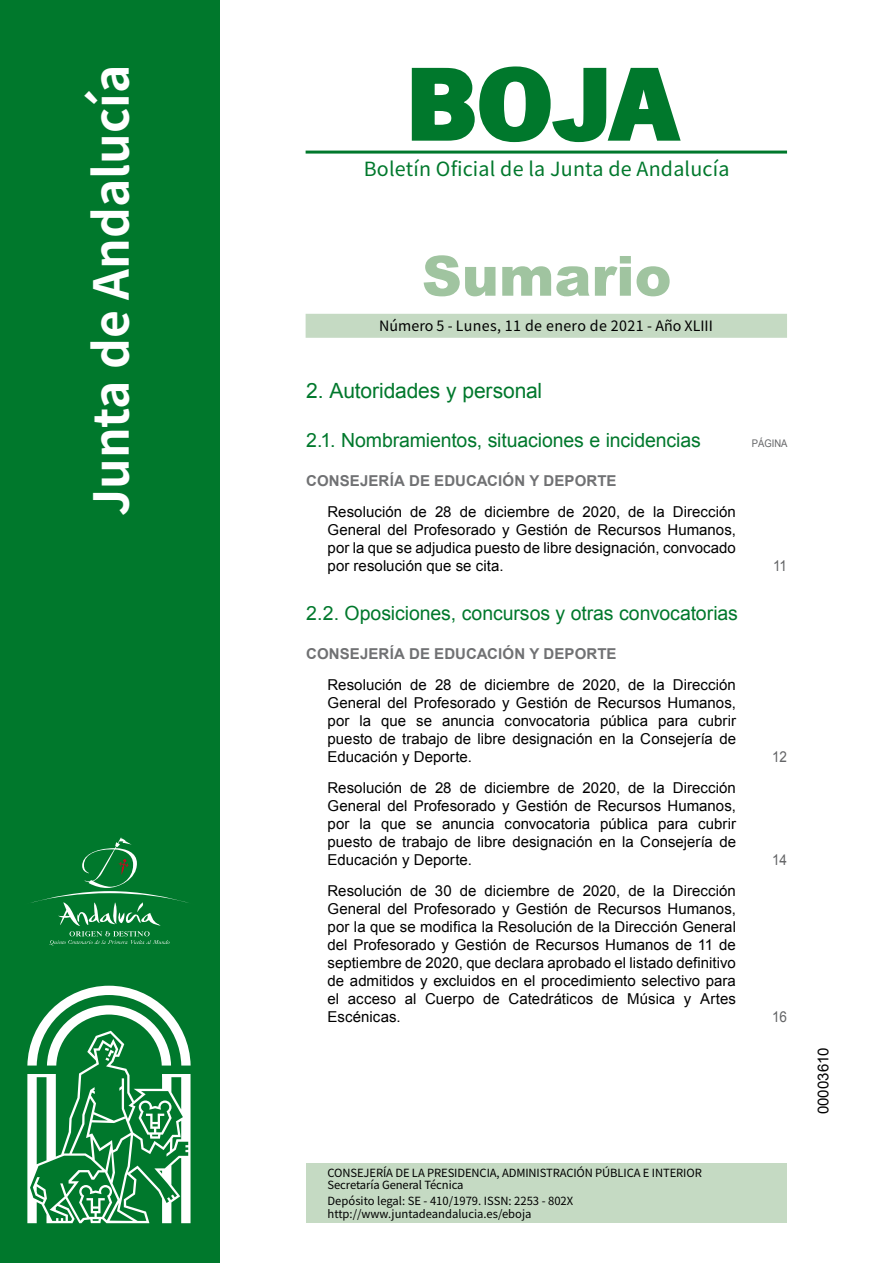
<style>
.page{position:relative;width:893px;height:1263px;background:#fff}
.page>*{position:absolute;margin:0;border:0;box-sizing:border-box;transform-origin:0 0}
.t1{font:700 105px "News Got T";color:#00782c;scale:1.14 1}
.t2{font:900 55.5px "Arial";color:#a0c4a0}
.t3{font:700 48px "Noto Sans HK";color:#fff}
.t4{font:21px "Arial";letter-spacing:-.01em;color:#00782c}
.t5{font:19.5px "Arial";letter-spacing:-.005em;color:#00782c}
.t6{font:19.5px "Noto Sans HK";letter-spacing:.01em;color:#00782c}
.t7{font:15px/18px "Arial";color:#000;text-align:justify}
.t8{font:700 15px "Arial";letter-spacing:.005em;color:#707173}
.t9{font:15px "Arial";color:#646567;scale:.9 1}
.t10{font:14.25px "Noto Sans HK";letter-spacing:.015em;color:#000}
.t11{font:11.25px/12px "Noto Sans HK";letter-spacing:-.01em;color:#000}
.t12{font:10.5px "Arial";color:#646567;scale:.9 1}
</style>
<div class="page">
<hr style="left:305px;top:151px;width:482px;height:3px;background:#00782c">
<div style="left:305px;top:314px;width:482px;height:24px;background:#c5dac3"></div>
<div style="left:0;top:0;width:219px;height:1263px;background:#00782c"></div>
<svg style="left:411px;top:66px;width:270px;height:77px"></svg>
<svg style="left:31px;top:837px;width:158px;height:108px"></svg>
<div style="left:306px;top:1164px;width:481px;height:59px;background:#c5dac3"></div>
<svg style="left:27px;top:986px;width:164px;height:237px"></svg>
<h3 class="t3" style="left:84px;top:516px;width:453px;rotate:-90deg">Junta de Andalucía</h3>
<h1 class="t1" style="left:405px;top:42px;width:240px">BOJA</h1>
<h3 class="t6" style="left:364px;top:158px;width:367px">Boletín Oficial de la Junta de Andalucía</h3>
<h2 class="t2" style="left:422px;top:236px;width:251px">Sumario</h2>
<p class="t10" style="left:379px;top:318px;width:335px">Número 5 - Lunes, 11 de enero de 2021 - Año XLIII</p>
<h3 class="t4" style="left:306px;top:377px;width:237px">2. Autoridades y personal</h3>
<h3 class="t5" style="left:306px;top:427px;width:396px">2.1. Nombramientos, situaciones e incidencias</h3>
<p class="t12" style="left:751px;top:436px;width:41px">PÁGINA</p>
<p class="t8" style="left:306px;top:471px;width:312px">CONSEJERÍA DE EDUCACIÓN Y DEPORTE</p>
<p class="t7" style="left:327px;top:503px;width:410px">Resolución de 28 de diciembre de 2020, de la Dirección General del Profesorado y Gestión de Recursos Humanos, por la que se adjudica puesto de libre designación, convocado por resolución que se cita.</p>
<p class="t9" style="left:773px;top:556px;width:17px">11</p>
<h3 class="t5" style="left:306px;top:600px;width:433px">2.2. Oposiciones, concursos y otras convocatorias</h3>
<p class="t8" style="left:306px;top:644px;width:312px">CONSEJERÍA DE EDUCACIÓN Y DEPORTE</p>
<p class="t7" style="left:327px;top:676px;width:410px">Resolución de 28 de diciembre de 2020, de la Dirección General del Profesorado y Gestión de Recursos Humanos, por la que se anuncia convocatoria pública para cubrir puesto de trabajo de libre designación en la Consejería de Educación y Deporte.</p>
<p class="t7" style="left:327px;top:779px;width:410px">Resolución de 28 de diciembre de 2020, de la Dirección General del Profesorado y Gestión de Recursos Humanos, por la que se anuncia convocatoria pública para cubrir puesto de trabajo de libre designación en la Consejería de Educación y Deporte.</p>
<p class="t7" style="left:327px;top:881px;width:410px">Resolución de 30 de diciembre de 2020, de la Dirección General del Profesorado y Gestión de Recursos Humanos, por la que se modifica la Resolución de la Dirección General del Profesorado y Gestión de Recursos Humanos de 11 de septiembre de 2020, que declara aprobado el listado definitivo de admitidos y excluidos en el procedimiento selectivo para el acceso al Cuerpo de Catedráticos de Música y Artes Escénicas.</p>
<p class="t9" style="left:772px;top:747px;width:18px">12</p>
<p class="t9" style="left:772px;top:850px;width:18px">14</p>
<p class="t9" style="left:772px;top:1006px;width:18px">16</p>
<p class="t11" style="left:327px;top:1167px;width:376px">CONSEJERÍA DE LA PRESIDENCIA, ADMINISTRACIÓN PÚBLICA E INTERIOR<br>Secretaría General Técnica</p>
<p class="t11" style="left:327px;top:1194px;width:247px;line-height:13.5px">Depósito legal: SE - 410/1979. ISSN: 2253 - 802X http://www.juntadeandalucia.es/eboja</p>
<p class="t7" style="left:814px;top:1114px;width:68px;rotate:-90deg">00003610</p>
</div>
